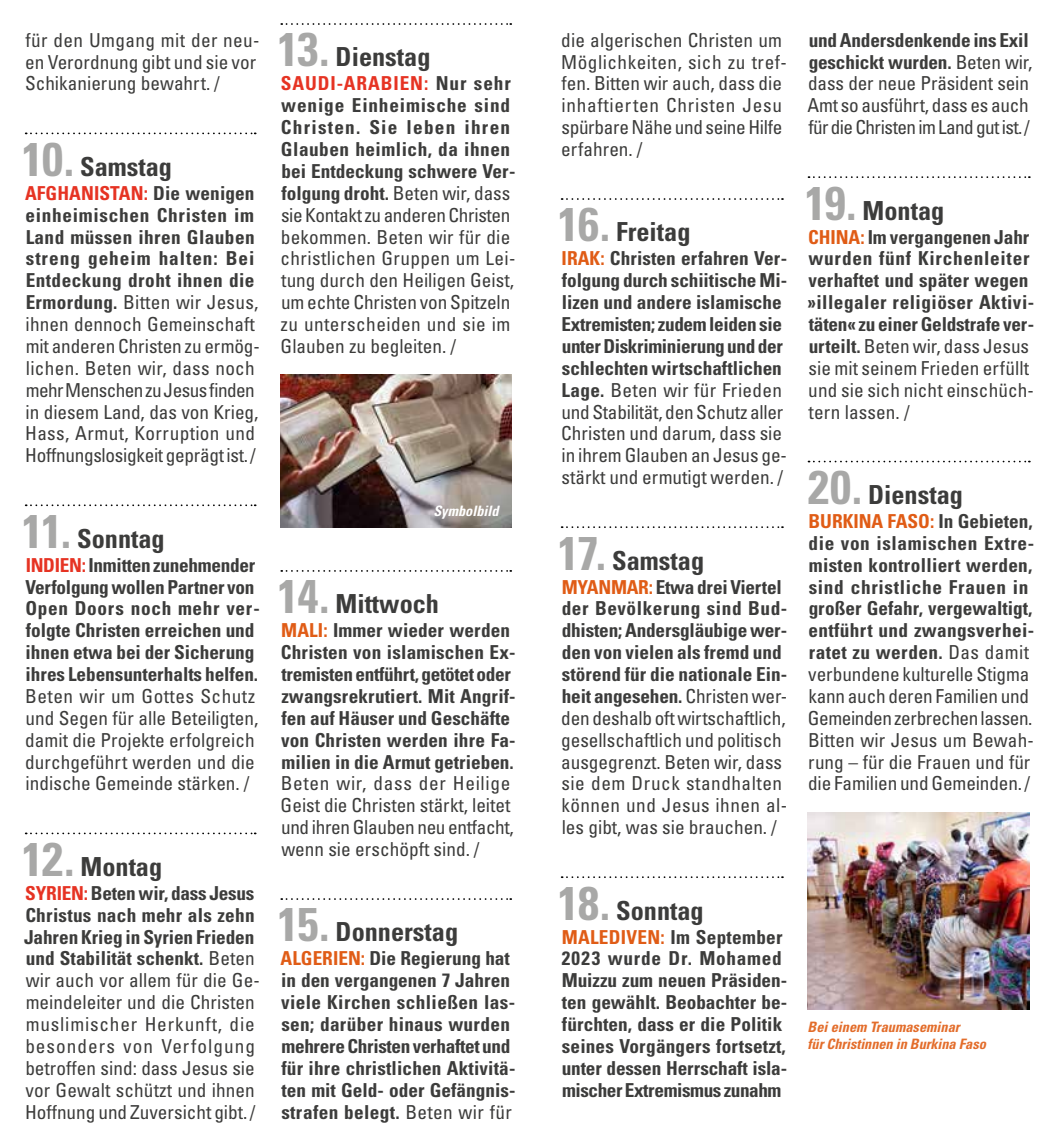
<style>
.page{position:relative;width:1062px;height:1141px;background:#fff}
.page>*{position:absolute;margin:0;border:0;box-sizing:border-box;transform-origin:0 0}
.t1{font:700 condensed 26.25px "Univers LT Std";color:#3c3c3b}
.t2{font:condensed 19.25px/21.9px "Univers LT Std";color:#3c3c3b}
.t3{font:700 condensed 19.25px/21.9px "Univers LT Std";color:#3c3c3b}
.t4{font:italic 700 condensed 14.35px/17.2px "Univers LT Std";letter-spacing:-.005em;color:#e36d2b}
.t5{font:italic 700 condensed 14.35px "Univers LT Std";color:#fff}
.s1{font-size:47.25px;color:#a8a8a7}
.s2{font-weight:700;color:#e63323}
.s3{font-weight:700}
.s4{color:#e63323}
.s5{color:#e05c16}
.s6{font-weight:400}
.s7{font-weight:700;color:#e05c16}
</style>
<div class="page">
<img style="left:280px;top:375px;width:231px;height:153px">
<img style="left:807px;top:812px;width:222px;height:197px">
<svg style="left:26px;top:133px;width:230px;height:1px"></svg>
<svg style="left:26px;top:504px;width:230px;height:2px"></svg>
<svg style="left:26px;top:833px;width:230px;height:1px"></svg>
<svg style="left:281px;top:23px;width:230px;height:2px"></svg>
<svg style="left:281px;top:570px;width:230px;height:2px"></svg>
<svg style="left:281px;top:898px;width:230px;height:2px"></svg>
<svg style="left:561px;top:198px;width:222px;height:2px"></svg>
<svg style="left:561px;top:526px;width:222px;height:2px"></svg>
<svg style="left:561px;top:876px;width:222px;height:2px"></svg>
<svg style="left:808px;top:176px;width:221px;height:2px"></svg>
<svg style="left:808px;top:461px;width:221px;height:1px"></svg>
<p class="t2" style="left:25px;top:29px;width:236px">für den Umgang mit der neu&shy;en Verordnung gibt und sie vor<br>Schikanierung bewahrt. /</p>
<h1 class="t1" style="left:22px;top:150px;width:152px"><span class="s1">10.</span> Samstag</h1>
<p class="t2" style="left:25px;top:182px;width:236px"><span class="s2">AFGHANISTAN:</span> <span class="s3">Die wenigen einheimischen Christen im<br>Land müssen ihren Glauben streng geheim halten: Bei<br>Entdeckung droht ihnen die<br>Ermordung.</span> Bitten wir Jesus, ihnen dennoch Gemeinschaft mit anderen Christen zu ermög&shy;lichen. Beten wir, dass noch mehr Menschen zu Jesus finden in diesem Land, das von Krieg,<br>Hass, Armut, Korruption und<br>Hoffnungslosigkeit geprägt ist. /</p>
<h1 class="t1" style="left:22px;top:522px;width:144px"><span class="s1">11.</span> Sonntag</h1>
<p class="t3" style="left:25px;top:554px;width:236px"><span class="s4">INDIEN:</span> Inmitten zunehmender<br>Verfolgung wollen Partner von<br>Open Doors noch mehr ver&shy;folgte Christen erreichen und ihnen etwa bei der Sicherung ihres Lebensunterhalts helfen.</p>
<p class="t2" style="left:25px;top:685px;width:235px">Beten wir um Gottes Schutz und Segen für alle Beteiligten, damit die Projekte erfolgreich durchgeführt werden und die indische Gemeinde stärken. /</p>
<h1 class="t1" style="left:22px;top:850px;width:142px"><span class="s1">12.</span> Montag</h1>
<p class="t2" style="left:24px;top:882px;width:237px"><span class="s2">SYRIEN:</span> <span class="s3">Beten wir, dass Jesus<br>Christus nach mehr als zehn<br>Jahren Krieg in Syrien Frieden und Stabilität schenkt.</span> Beten wir auch vor allem für die Ge&shy;meindeleiter und die Christen muslimischer Herkunft, die besonders von Verfolgung betroffen sind: dass Jesus sie vor Gewalt schützt und ihnen<br>Hoffnung und Zuversicht gibt. /</p>
<h1 class="t1" style="left:277px;top:41px;width:154px"><span class="s1">13.</span> Dienstag</h1>
<p class="t2" style="left:280px;top:72px;width:236px"><span class="s2">SAUDI-ARABIEN:</span> <span class="s3">Nur sehr wenige Einheimische sind<br>Christen. Sie leben ihren<br>Glauben heimlich, da ihnen bei Entdeckung schwere Ver&shy;folgung droht.</span> Beten wir, dass sie Kontakt zu anderen Christen bekommen. Beten wir für die christlichen Gruppen um Lei&shy;tung durch den Heiligen Geist, um echte Christen von Spitzeln zu unterscheiden und sie im<br>Glauben zu begleiten. /</p>
<p class="t5" style="left:433px;top:502px;width:67px">Symbolbild</p>
<h1 class="t1" style="left:277px;top:588px;width:163px"><span class="s1">14.</span> Mittwoch</h1>
<p class="t3" style="left:281px;top:619px;width:236px"><span class="s5">MALI:</span> Immer wieder werden<br>Christen von islamischen Ex&shy;tremisten entführt, getötet oder zwangsrekrutiert. Mit Angrif&shy;fen auf Häuser und Geschäfte von Christen werden ihre Fa&shy;milien in die Armut getrieben.</p>
<p class="t2" style="left:281px;top:772px;width:235px">Beten wir, dass der Heilige<br>Geist die Christen stärkt, leitet und ihren Glauben neu entfacht, wenn sie erschöpft sind. /</p>
<h1 class="t1" style="left:277px;top:916px;width:182px"><span class="s1">15.</span> Donnerstag</h1>
<p class="t3" style="left:280px;top:948px;width:236px"><span class="s5">ALGERIEN:</span> Die Regierung hat in den vergangenen 7 Jahren viele Kirchen schließen las&shy;sen; darüber hinaus wurden mehrere Christen verhaftet und für ihre christlichen Aktivitä&shy;ten mit Geld- oder Gefängnis&shy;strafen belegt. <span class="s6">Beten wir für</span></p>
<p class="t2" style="left:561px;top:29px;width:227px">die algerischen Christen um<br>Möglichkeiten, sich zu tref&shy;fen. Bitten wir auch, dass die inhaftierten Christen Jesu spürbare Nähe und seine Hilfe erfahren. /</p>
<h1 class="t1" style="left:558px;top:216px;width:134px"><span class="s1">16.</span> Freitag</h1>
<p class="t3" style="left:561px;top:248px;width:227px"><span class="s5">IRAK:</span> Christen erfahren Ver&shy;folgung durch schiitische Mi&shy;lizen und andere islamische<br>Extremisten; zudem leiden sie unter Diskriminierung und der schlechten wirtschaftlichen<br>Lage. <span class="s6">Beten wir für Frieden und Stabilität, den Schutz aller<br>Christen und darum, dass sie in ihrem Glauben an Jesus ge&shy;stärkt und ermutigt werden. /</span></p>
<h1 class="t1" style="left:558px;top:544px;width:148px"><span class="s1">17.</span> Samstag</h1>
<p class="t2" style="left:561px;top:576px;width:228px"><span class="s7">MYANMAR:</span> <span class="s3">Etwa drei Viertel der Bevölkerung sind Bud&shy;dhisten; Andersgläubige wer&shy;den von vielen als fremd und störend für die nationale Ein&shy;heit angesehen.</span> Christen wer&shy;den deshalb oft wirtschaftlich, gesellschaftlich und politisch ausgegrenzt. Beten wir, dass sie dem Druck standhalten können und Jesus ihnen al&shy;les gibt, was sie brauchen. /</p>
<h1 class="t1" style="left:558px;top:894px;width:147px"><span class="s1">18.</span> Sonntag</h1>
<p class="t3" style="left:561px;top:926px;width:227px"><span class="s5">MALEDIVEN:</span> Im September<br>2023 wurde Dr. Mohamed<br>Muizzu zum neuen Präsiden&shy;ten gewählt. Beobachter be&shy;fürchten, dass er die Politik seines Vorgängers fortsetzt, unter dessen Herrschaft isla&shy;mischer Extremismus zunahm</p>
<p class="t2" style="left:807px;top:29px;width:227px"><span class="s3">und Andersdenkende ins Exil geschickt wurden.</span> Beten wir, dass der neue Präsident sein<br>Amt so ausführt, dass es auch für die Christen im Land gut ist. /</p>
<h1 class="t1" style="left:804px;top:194px;width:141px"><span class="s1">19.</span> Montag</h1>
<p class="t3" style="left:807px;top:226px;width:228px"><span class="s5">CHINA:</span> Im vergangenen Jahr wurden fünf Kirchenleiter verhaftet und später wegen »illegaler religiöser Aktivi&shy;täten« zu einer Geldstrafe ver&shy;urteilt. <span class="s6">Beten wir, dass Jesus sie mit seinem Frieden erfüllt und sie sich nicht einschüch&shy;tern lassen. /</span></p>
<h1 class="t1" style="left:808px;top:479px;width:156px"><span class="s1">20.</span> Dienstag</h1>
<p class="t2" style="left:808px;top:510px;width:228px"><span class="s7">BURKINA FASO:</span> <span class="s3">In Gebieten, die von islamischen Extre&shy;misten kontrolliert werden, sind christliche Frauen in großer Gefahr, vergewaltigt, entführt und zwangsverhei&shy;ratet zu werden.</span> Das damit verbundene kulturelle Stigma kann auch deren Familien und<br>Gemeinden zerbrechen lassen.<br>Bitten wir Jesus um Bewah&shy;rung – für die Frauen und für die Familien und Gemeinden. /</p>
<p class="t4" style="left:807px;top:1018px;width:180px">Bei einem Traumaseminar<br>für Christinnen in Burkina Faso</p>
</div>
